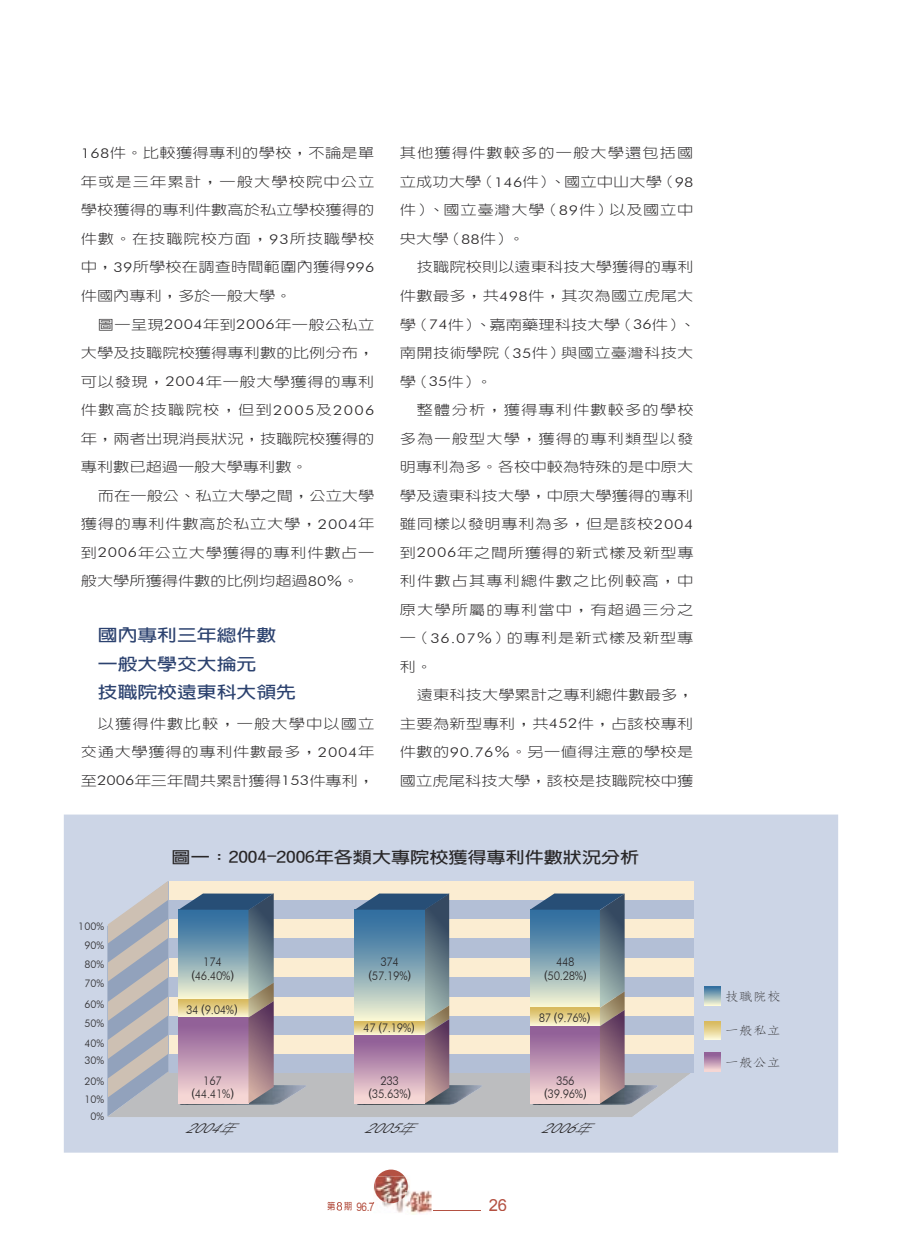
<style>
.page{position:relative;width:902px;height:1259px;background:#fff}
.page>*{position:absolute;margin:0;border:0;box-sizing:border-box;transform-origin:0 0}
.t1{font:16.65px "Arial";color:#b45142}
.t2{font:700 16.5px/28.5px "CT Hei";color:#2c426f;scale:1.2 1}
.t3{font:700 15.9px "CT Hei";color:#292728;scale:1.2 1}
.t4{font:300 13.5px/28.5px "CT Hei";letter-spacing:.025em;color:#292728;text-align:justify;scale:1.2 1}
.t5{font:italic 300 13.5px "Futura BT";color:#292728;scale:1.06 1}
.t6{font:300 12px/13.5px "Futura BT";letter-spacing:-.03em;color:#292728;text-align:center;scale:.93 1}
.t7{font:300 12px "CT Song";letter-spacing:-.03em;color:#292728;scale:1.2 1}
.t8{font:11.85px "Arial";color:#b45142;scale:.85 1}
.t9{font:300 10.5px/19px "Futura BT";color:#292728;text-align:center}
.s1{font-family:"Futura BT"}
.s2{font-family:"Arial";font-weight:400}
.s3{font-family:"CT Hei"}
.s4{font-family:"CT Hei";font-weight:700;font-size:9.6px}
</style>
<div class="page">
<svg style="left:336px;top:1169px;width:145px;height:46px"></svg>
<div style="left:64px;top:814px;width:774px;height:338px;background:#ccd5e6"></div>
<svg style="left:107px;top:881px;width:586px;height:236px;background:#b4b4b9"></svg>
<svg style="left:704px;top:1053px;width:16px;height:18px"></svg>
<svg style="left:704px;top:1021px;width:16px;height:18px"></svg>
<svg style="left:704px;top:987px;width:16px;height:18px"></svg>
<p class="t4" style="left:81px;top:139px;width:246px"><span class="s1">168</span>件。比較獲得專利的學校，不論是單年或是三年累計，一般大學校院中公立學校獲得的專利件數高於私立學校獲得的件數。在技職院校方面，<span class="s1">93</span>所技職學校中，<span class="s1">39</span>所學校在調查時間範圍內獲得<span class="s1">996</span>件國內專利，多於一般大學。</p>
<p class="t4" style="left:81px;top:310px;width:246px;text-indent:17px">圖一呈現<span class="s1">2004</span>年到<span class="s1">2006</span>年一般公私立大學及技職院校獲得專利數的比例分布，可以發現，<span class="s1">2004</span>年一般大學獲得的專利件數高於技職院校，但到<span class="s1">2005</span>及<span class="s1">2006</span>年，兩者出現消長狀況，技職院校獲得的專利數已超過一般大學專利數。</p>
<p class="t4" style="left:81px;top:481px;width:246px;text-indent:17px">而在一般公、私立大學之間，公立大學獲得的專利件數高於私立大學，<span class="s1">2004</span>年到<span class="s1">2006</span>年公立大學獲得的專利件數占一般大學所獲得件數的比例均超過<span class="s1">80</span>％。</p>
<p class="t2" style="left:98px;top:620px;width:166px">國內專利三年總件數一般大學交大掄元<br>技職院校遠東科大領先</p>
<p class="t4" style="left:81px;top:709px;width:246px;text-indent:17px">以獲得件數比較，一般大學中以國立交通大學獲得的專利件數最多，<span class="s1">2004</span>年至<span class="s1">2006</span>年三年間共累計獲得<span class="s1">153</span>件專利，</p>
<p class="t4" style="left:400px;top:139px;width:246px">其他獲得件數較多的一般大學還包括國立成功大學（<span class="s1">146</span>件）、國立中山大學（<span class="s1">98</span>件）、國立臺灣大學（<span class="s1">89</span>件）以及國立中央大學（<span class="s1">88</span>件）。</p>
<p class="t4" style="left:400px;top:253px;width:247px;text-align:left;text-indent:17px">技職院校則以遠東科技大學獲得的專利件數最多，共<span class="s1">498</span>件，其次為國立虎尾大學（<span class="s1">74</span>件）、嘉南藥理科技大學（<span class="s1">36</span>件）、南開技術學院（<span class="s1">35</span>件）與國立臺灣科技大學（<span class="s1">35</span>件）。</p>
<p class="t4" style="left:400px;top:396px;width:246px;text-indent:17px">整體分析，獲得專利件數較多的學校多為一般型大學，獲得的專利類型以發明專利為多。各校中較為特殊的是中原大學及遠東科技大學，中原大學獲得的專利雖同樣以發明專利為多，但是該校<span class="s1">2004</span>到<span class="s1">2006</span>年之間所獲得的新式樣及新型專利件數占其專利總件數之比例較高，中原大學所屬的專利當中，有超過三分之一（<span class="s1">36.07</span>％）的專利是新式樣及新型專利。</p>
<p class="t4" style="left:400px;top:681px;width:246px;text-indent:17px">遠東科技大學累計之專利總件數最多，主要為新型專利，共<span class="s1">452</span>件，占該校專利件數的<span class="s1">90.76</span>％。另一值得注意的學校是國立虎尾科技大學，該校是技職院校中獲</p>
<p class="t9" style="left:78px;top:916px;width:27px">100%<br>90%<br>80%<br>70%</p>
<p class="t9" style="left:84px;top:994px;width:21px;line-height:19.6px;text-align:justify">60% 50% 40%</p>
<p class="t9" style="left:84px;top:1050px;width:21px;line-height:20.5px;text-align:left">30%<br>20%</p>
<p class="t9" style="left:84px;top:1090px;width:21px;line-height:17.4px">10%<br>0%</p>
<p class="t3" style="left:171px;top:848px;width:391px">圖一：2004-2006年各類大專院校獲得專利件數狀況分析</p>
<p class="t6" style="left:191px;top:955px;width:47px">174 <span class="s2">(</span>46.40%<span class="s2">)</span></p>
<p class="t6" style="left:368px;top:955px;width:47px">374 <span class="s2">(</span>57.19%<span class="s2">)</span></p>
<p class="t6" style="left:544px;top:955px;width:47px">448 <span class="s2">(</span>50.28%<span class="s2">)</span></p>
<p class="t6" style="left:186px;top:1002px;width:57px">34 <span class="s2">(</span>9.04%<span class="s2">)</span></p>
<p class="t6" style="left:363px;top:1021px;width:57px">47 <span class="s2">(</span>7.19%<span class="s2">)</span></p>
<p class="t6" style="left:539px;top:1010px;width:57px">87 <span class="s2">(</span>9.76%<span class="s2">)</span></p>
<p class="t6" style="left:191px;top:1073px;width:47px">167 <span class="s2">(</span>44.41%<span class="s2">)</span></p>
<p class="t6" style="left:368px;top:1073px;width:47px">233 <span class="s2">(</span>35.63%<span class="s2">)</span></p>
<p class="t6" style="left:544px;top:1073px;width:47px">356 <span class="s2">(</span>39.96%<span class="s2">)</span></p>
<p class="t5" style="left:185px;top:1120px;width:58px">2004<span class="s3">年</span></p>
<p class="t5" style="left:364px;top:1120px;width:58px">2005<span class="s3">年</span></p>
<p class="t5" style="left:540px;top:1120px;width:58px">2006<span class="s3">年</span></p>
<p class="t8" style="left:327px;top:1198px;width:57px"><span class="s4">第 期</span> 96.7</p>
<p class="t1" style="left:488px;top:1194px;width:20px">26</p>
<p class="t7" style="left:725px;top:990px;width:48px">技職院校</p>
<p class="t7" style="left:725px;top:1024px;width:48px">一般私立</p>
<p class="t7" style="left:725px;top:1056px;width:48px">一般公立</p>
</div>
